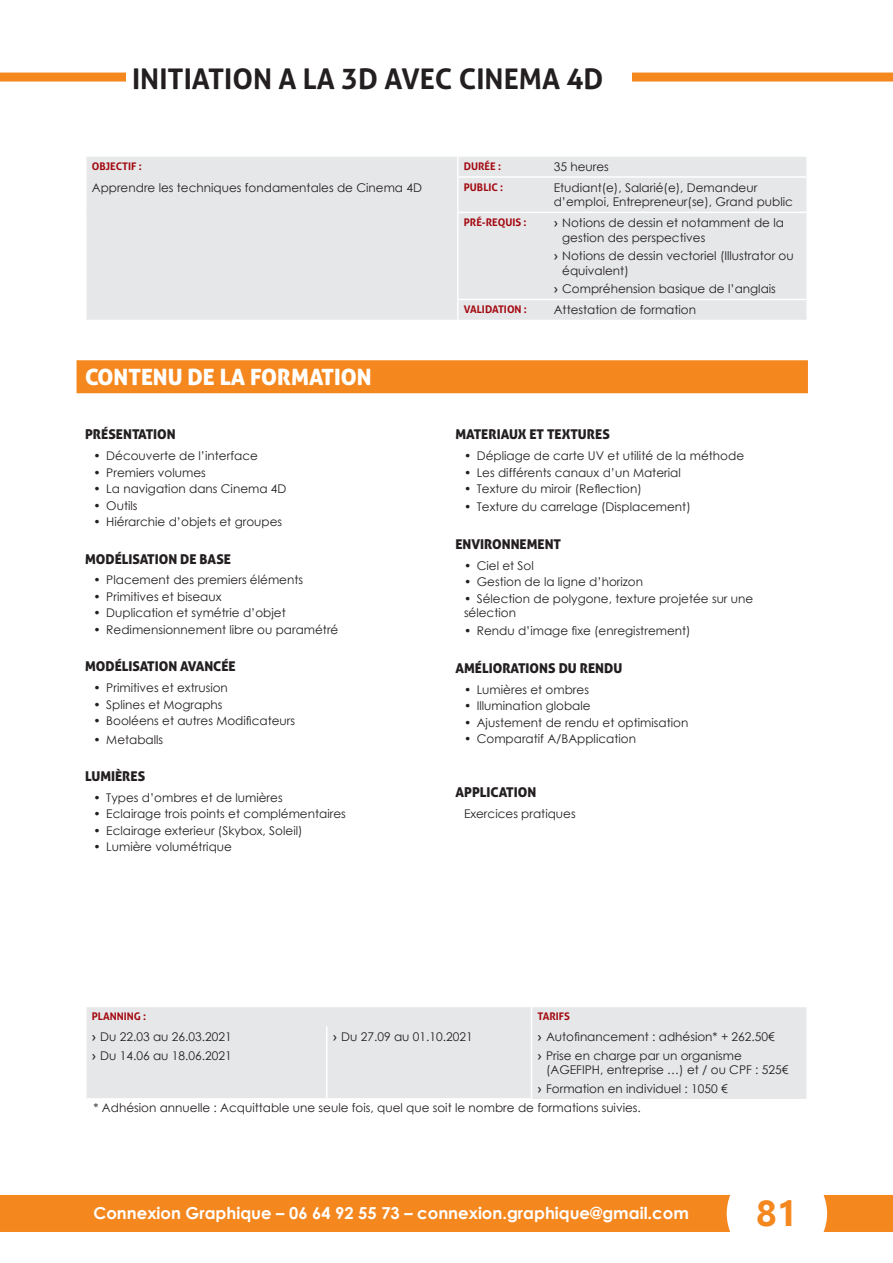
<style>
.page{position:relative;width:893px;height:1263px;background:#fff}
.page>*{position:absolute;margin:0;border:0;box-sizing:border-box;transform-origin:0 0}
.t1{font:700 36px "Ebrima";color:#f5871f}
.Titre_PAGE_1L{font:700 28.5px "Aller";color:#231f20}
.Titre_CONTENU{font:22.5px "Aller Display";color:#fff}
.t2{font:700 16.5px "Century Gothic";color:#fff}
.Sous-Titre_CONTENU{font:13.5px "Aller Display";color:#231f20}
.Texte_TABLEAU{font:12px/14.4px "Century Gothic";color:#231f20}
.Titre_TABLEAU{font:700 10.5px "Aller";color:#a30910}
.s1{font-family:"Aller"}
</style>
<div class="page">
<div style="left:0;top:1195px;width:893px;height:37px;background:#f5871f"></div>
<div style="left:727px;top:1163px;width:100px;height:100px;background:#fff;border-radius:50%"></div>
<div style="left:0;top:73px;width:893px;height:9px;background:#f5871f"></div>
<div style="left:87px;top:1007px;width:719px;height:92px;background:#e6e7e9"></div>
<svg style="left:86px;top:1007px;width:1px;height:19px"></svg>
<svg style="left:531px;top:1007px;width:1px;height:19px"></svg>
<svg style="left:806px;top:1007px;width:1px;height:19px"></svg>
<hr style="left:85px;top:1098px;width:242px;height:2px;background:#fff">
<hr style="left:327px;top:1098px;width:205px;height:2px;background:#fff">
<hr style="left:326px;top:1026px;width:1px;height:72px;background:#fff">
<hr style="left:531px;top:1026px;width:1px;height:72px;background:#fff">
<div style="left:77px;top:360px;width:731px;height:33px;background:#f5871f"></div>
<div style="left:87px;top:157px;width:719px;height:163px;background:#e6e7e9"></div>
<svg style="left:457px;top:157px;width:2px;height:19px"></svg>
<svg style="left:806px;top:157px;width:1px;height:19px"></svg>
<hr style="left:457px;top:176px;width:91px;height:2px;background:#fff">
<hr style="left:457px;top:178px;width:2px;height:34px;background:#fff">
<hr style="left:548px;top:176px;width:260px;height:2px;background:#fff">
<hr style="left:457px;top:212px;width:91px;height:1px;background:#fff">
<hr style="left:457px;top:213px;width:2px;height:86px;background:#fff">
<hr style="left:548px;top:212px;width:260px;height:1px;background:#fff">
<hr style="left:457px;top:299px;width:91px;height:1px;background:#fff">
<hr style="left:457px;top:300px;width:2px;height:20px;background:#fff">
<hr style="left:548px;top:299px;width:260px;height:1px;background:#fff">
<div style="left:126px;top:49px;width:506px;height:58px;background:#fff"></div>
<p class="Titre_PAGE_1L" style="left:132px;top:61px;width:473px">INITIATION A LA 3D AVEC CINEMA 4D</p>
<p class="Titre_TABLEAU" style="left:92px;top:159px;width:51px">OBJECTIF :</p>
<p class="Titre_TABLEAU" style="left:464px;top:159px;width:39px">DURÉE :</p>
<p class="Texte_TABLEAU" style="left:554px;top:159px;width:57px">35 heures</p>
<p class="Texte_TABLEAU" style="left:92px;top:180px;width:332px">Apprendre les techniques fondamentales de Cinema 4D</p>
<p class="Titre_TABLEAU" style="left:464px;top:180px;width:41px">PUBLIC :</p>
<p class="Texte_TABLEAU" style="left:554px;top:180px;width:241px">Etudiant(e), Salarié(e), Demandeur d’emploi, Entrepreneur(se), Grand public</p>
<p class="Titre_TABLEAU" style="left:464px;top:216px;width:64px">PRÉ-REQUIS :</p>
<p class="Texte_TABLEAU" style="left:562px;top:216px;width:223px;text-indent:-9px"><span class="s1">›</span> Notions de dessin et notamment de la gestion des perspectives</p>
<p class="Texte_TABLEAU" style="left:562px;top:249px;width:233px;text-indent:-9px"><span class="s1">›</span> Notions de dessin vectoriel (Illustrator ou équivalent)</p>
<p class="Texte_TABLEAU" style="left:554px;top:282px;width:224px"><span class="s1">›</span> Compréhension basique de l’anglais</p>
<p class="Titre_TABLEAU" style="left:464px;top:303px;width:65px">VALIDATION :</p>
<p class="Texte_TABLEAU" style="left:554px;top:303px;width:144px">Attestation de formation</p>
<p class="Titre_CONTENU" style="left:85px;top:362px;width:288px">CONTENU DE LA FORMATION</p>
<p class="Sous-Titre_CONTENU" style="left:85px;top:426px;width:92px">PRÉSENTATION</p>
<p class="Texte_TABLEAU" style="left:94px;top:448px;width:166px">• Découverte de l’interface</p>
<p class="Texte_TABLEAU" style="left:94px;top:465px;width:114px">• Premiers volumes</p>
<p class="Texte_TABLEAU" style="left:94px;top:481px;width:194px">• La navigation dans Cinema 4D</p>
<p class="Texte_TABLEAU" style="left:94px;top:498px;width:46px">• Outils</p>
<p class="Texte_TABLEAU" style="left:94px;top:514px;width:190px">• Hiérarchie d’objets et groupes</p>
<p class="Sous-Titre_CONTENU" style="left:85px;top:550px;width:148px">MODÉLISATION DE BASE</p>
<p class="Texte_TABLEAU" style="left:94px;top:573px;width:211px">• Placement des premiers éléments</p>
<p class="Texte_TABLEAU" style="left:94px;top:589px;width:129px">• Primitives et biseaux</p>
<p class="Texte_TABLEAU" style="left:94px;top:606px;width:194px">• Duplication et symétrie d’objet</p>
<p class="Texte_TABLEAU" style="left:94px;top:622px;width:246px">• Redimensionnement libre ou paramétré</p>
<p class="Sous-Titre_CONTENU" style="left:85px;top:658px;width:152px">MODÉLISATION AVANCÉE</p>
<p class="Texte_TABLEAU" style="left:94px;top:680px;width:136px">• Primitives et extrusion</p>
<p class="Texte_TABLEAU" style="left:94px;top:697px;width:130px">• Splines et Mographs</p>
<p class="Texte_TABLEAU" style="left:94px;top:713px;width:203px">• Booléens et autres Modificateurs</p>
<p class="Texte_TABLEAU" style="left:94px;top:732px;width:71px">• Metaballs</p>
<p class="Sous-Titre_CONTENU" style="left:85px;top:768px;width:62px">LUMIÈRES</p>
<p class="Texte_TABLEAU" style="left:94px;top:790px;width:191px">• Types d’ombres et de lumières</p>
<p class="Texte_TABLEAU" style="left:94px;top:807px;width:254px">• Eclairage trois points et complémentaires</p>
<p class="Texte_TABLEAU" style="left:94px;top:823px;width:211px">• Eclairage exterieur (Skybox, Soleil)</p>
<p class="Texte_TABLEAU" style="left:94px;top:840px;width:140px">• Lumière volumétrique</p>
<p class="Sous-Titre_CONTENU" style="left:455px;top:426px;width:156px">MATERIAUX ET TEXTURES</p>
<p class="Texte_TABLEAU" style="left:464px;top:448px;width:282px">• Dépliage de carte UV et utilité de la méthode</p>
<p class="Texte_TABLEAU" style="left:464px;top:465px;width:218px">• Les différents canaux d’un Material</p>
<p class="Texte_TABLEAU" style="left:464px;top:481px;width:179px">• Texture du miroir (Reflection)</p>
<p class="Texte_TABLEAU" style="left:464px;top:500px;width:228px">• Texture du carrelage (Displacement)</p>
<p class="Sous-Titre_CONTENU" style="left:455px;top:535px;width:107px">ENVIRONNEMENT</p>
<p class="Texte_TABLEAU" style="left:464px;top:558px;width:71px">• Ciel et Sol</p>
<p class="Texte_TABLEAU" style="left:464px;top:574px;width:181px">• Gestion de la ligne d’horizon</p>
<p class="Texte_TABLEAU" style="left:464px;top:591px;width:291px">• Sélection de polygone, texture projetée sur une sélection</p>
<p class="Texte_TABLEAU" style="left:464px;top:624px;width:228px">• Rendu d’image fixe (enregistrement)</p>
<p class="Sous-Titre_CONTENU" style="left:455px;top:659px;width:168px">AMÉLIORATIONS DU RENDU</p>
<p class="Texte_TABLEAU" style="left:464px;top:682px;width:127px">• Lumières et ombres</p>
<p class="Texte_TABLEAU" style="left:464px;top:698px;width:128px">• Illumination globale</p>
<p class="Texte_TABLEAU" style="left:464px;top:715px;width:226px">• Ajustement de rendu et optimisation</p>
<p class="Texte_TABLEAU" style="left:464px;top:731px;width:174px">• Comparatif A/BApplication</p>
<p class="Sous-Titre_CONTENU" style="left:455px;top:784px;width:82px">APPLICATION</p>
<p class="Texte_TABLEAU" style="left:464px;top:806px;width:113px">Exercices pratiques</p>
<p class="Titre_TABLEAU" style="left:92px;top:1010px;width:56px">PLANNING :</p>
<p class="Titre_TABLEAU" style="left:537px;top:1010px;width:34px">TARIFS</p>
<p class="Texte_TABLEAU" style="left:92px;top:1029px;width:141px"><span class="s1">›</span> Du 22.03 au 26.03.2021</p>
<p class="Texte_TABLEAU" style="left:92px;top:1048px;width:141px"><span class="s1">›</span> Du 14.06 au 18.06.2021</p>
<p class="Texte_TABLEAU" style="left:333px;top:1029px;width:141px"><span class="s1">›</span> Du 27.09 au 01. 10.2021</p>
<p class="Texte_TABLEAU" style="left:537px;top:1029px;width:239px"><span class="s1">›</span> Autofinancement : adhésion* + 262.50€</p>
<p class="Texte_TABLEAU" style="left:546px;top:1048px;width:244px;text-indent:-9px"><span class="s1">›</span> Prise en charge par un organisme (AGEFIPH, entreprise …) et / ou CPF : 525€</p>
<p class="Texte_TABLEAU" style="left:537px;top:1081px;width:192px"><span class="s1">›</span> Formation en individuel : 1050 €</p>
<p class="Texte_TABLEAU" style="left:94px;top:1100px;width:547px">* Adhésion annuelle : Acquittable une seule fois, quel que soit le nombre de formations suivies.</p>
<h3 class="t2" style="left:94px;top:1200px;width:597px">Connexion Graphique – 06 64 92 55 73 – connexion.graphique@gmail.com</h3>
<h1 class="t1" style="left:756px;top:1184px;width:43px">81</h1>
</div>
